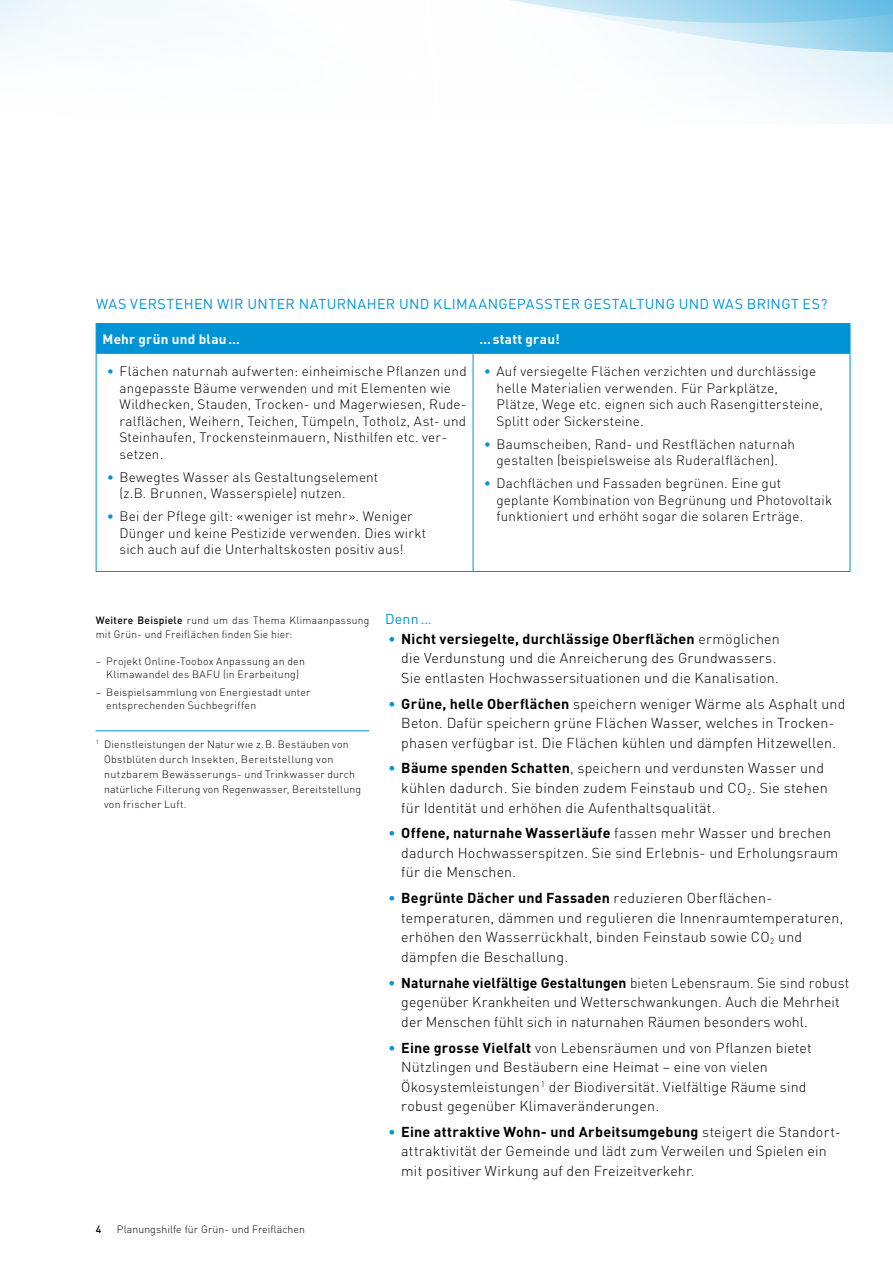
<style>
.page{position:relative;width:893px;height:1263px;background:#fff}
.page>*{position:absolute;margin:0;border:0;box-sizing:border-box;transform-origin:0 0}
.t1{font:300 14.25px/19.5px "DIN Pro";letter-spacing:.01em;color:#000}
.t2{font:14.25px "DIN Pro";letter-spacing:.025em;color:#0093d5}
.t3{font:300 13.5px/16.5px "DIN Pro";letter-spacing:.015em;color:#000}
.t4{font:700 13.5px "DIN Pro";letter-spacing:.02em;color:#fff}
.t5{font:300 10.5px/15px "DIN Pro";letter-spacing:.025em;color:#000}
.t6{font:500 10.5px "DIN Pro";color:#000}
.s1{color:#0093d5}
.s2{font-weight:500}
.s3{font-weight:700;color:#0093d5}
.s4{font-weight:700}
</style>
<div class="page">
<svg style="left:0;top:0;width:893px;height:124px"></svg>
<hr style="left:96px;top:323px;width:377px;height:1px;background:#0093d5">
<hr style="left:473px;top:323px;width:377px;height:1px;background:#0093d5">
<div style="left:96px;top:324px;width:754px;height:29px;background:#0093d5"></div>
<hr style="left:96px;top:353px;width:377px;height:1px;background:#0093d5">
<hr style="left:96px;top:354px;width:1px;height:217px;background:#0093d5">
<hr style="left:473px;top:353px;width:377px;height:1px;background:#0093d5">
<hr style="left:473px;top:354px;width:1px;height:217px;background:#0093d5">
<hr style="left:849px;top:354px;width:1px;height:217px;background:#0093d5">
<hr style="left:96px;top:571px;width:377px;height:1px;background:#0093d5">
<hr style="left:473px;top:571px;width:377px;height:1px;background:#0093d5">
<hr style="left:96px;top:730px;width:273px;height:1px;background:#0093d5">
<p class="t2" style="left:96px;top:294px;width:733px">WAS VERSTEHEN WIR UNTER NATURNAHER UND KLIMAANGEPASSTER GESTALTUNG UND WAS BRINGT ES?</p>
<p class="t4" style="left:102px;top:329px;width:139px">Mehr grün und blau…</p>
<p class="t4" style="left:479px;top:329px;width:82px">…statt grau!</p>
<p class="t3" style="left:120px;top:363px;width:349px;text-indent:-13px"><span class="s1">•</span> Flächen naturnah aufwerten: einheimische Pflanzen und angepasste Bäume verwenden und mit Elementen wie Wildhecken, Stauden, Trocken- und Magerwiesen, Rude&shy;ralflächen, Weihern, Teichen, Tümpeln, Totholz, Ast- und Steinhaufen, Trockensteinmauern, Nisthilfen etc. ver&shy;setzen.</p>
<p class="t3" style="left:120px;top:468px;width:260px;text-indent:-13px"><span class="s1">•</span> Bewegtes Wasser als Gestaltungselement (z.B. Brunnen, Wasserspiele) nutzen.</p>
<p class="t3" style="left:120px;top:507px;width:308px;text-indent:-13px"><span class="s1">•</span> Bei der Pflege gilt: «weniger ist mehr». Weniger<br>Dünger und keine Pestizide verwenden. Dies wirkt sich auch auf die Unterhaltskosten positiv aus!</p>
<p class="t3" style="left:496px;top:363px;width:328px;text-indent:-13px"><span class="s1">•</span> Auf versiegelte Flächen verzichten und durchlässige helle Materialien verwenden. Für Parkplätze, Plätze, Wege etc. eignen sich auch Rasengittersteine, Splitt oder Sickersteine.</p>
<p class="t3" style="left:484px;top:435px;width:313px;text-align:center"><span class="s1">•</span> Baumscheiben, Rand- und Restflächen naturnah gestalten (beispielsweise als Ruderalflächen).</p>
<p class="t3" style="left:496px;top:474px;width:337px;text-indent:-13px"><span class="s1">•</span> Dachflächen und Fassaden begrünen. Eine gut geplante Kombination von Begrünung und Photovoltaik funktioniert und erhöht sogar die solaren Erträge.</p>
<p class="t5" style="left:96px;top:613px;width:275px;line-height:13.5px"><span class="s2">Weitere Beispiele</span> rund um das Thema Klimaanpassung mit Grün- und Freiflächen finden Sie hier:</p>
<p class="t5" style="left:96px;top:654px;width:211px;line-height:13.5px;text-align:center">– Projekt Online-Toobox Anpassung an den<br>Klimawandel des BAFU (in Erarbeitung)</p>
<p class="t5" style="left:106px;top:685px;width:206px;line-height:13.5px;text-indent:-11px">– Beispielsammlung von Energiestadt unter entsprechenden Suchbegriffen</p>
<p class="t5" style="left:104px;top:736px;width:258px;text-indent:-9px"><sup>1</sup> Dienstleistungen der Natur wie z.B. Bestäuben von Obstblüten durch Insekten, Bereitstellung von nutzbarem Bewässerungs- und Trinkwasser durch natürliche Filterung von Regenwasser, Bereitstellung von frischer Luft.</p>
<p class="t2" style="left:385px;top:609px;width:48px">Denn…</p>
<p class="t1" style="left:401px;top:628px;width:380px;text-indent:-13px"><span class="s3">•</span> <span class="s4">Nicht versiegelte, durchlässige Oberflächen</span> ermöglichen die Verdunstung und die Anreicherung des Grundwassers.<br>Sie entlasten Hochwassersituationen und die Kanalisation.</p>
<p class="t1" style="left:389px;top:693px;width:458px;text-align:center"><span class="s3">•</span> <span class="s4">Grüne, helle Oberflächen</span> speichern weniger Wärme als Asphalt und<br>Beton. Dafür speichern grüne Flächen Wasser, welches in Trocken&shy;phasen verfügbar ist. Die Flächen kühlen und dämpfen Hitzewellen.</p>
<p class="t1" style="left:401px;top:758px;width:428px;text-indent:-13px"><span class="s3">•</span> <span class="s4">Bäume spenden Schatten</span>, speichern und verdunsten Wasser und kühlen dadurch. Sie binden zudem Feinstaub und CO<sub>2</sub>. Sie stehen für Identität und erhöhen die Aufenthaltsqualität.</p>
<p class="t1" style="left:401px;top:823px;width:438px;text-indent:-13px"><span class="s3">•</span> <span class="s4">Offene, naturnahe Wasserläufe</span> fassen mehr Wasser und brechen dadurch Hochwasserspitzen. Sie sind Erlebnis- und Erholungsraum für die Menschen.</p>
<p class="t1" style="left:401px;top:888px;width:443px;text-indent:-13px"><span class="s3">•</span> <span class="s4">Begrünte Dächer und Fassaden</span> reduzieren Oberflächen&shy;temperaturen, dämmen und regulieren die Innenraumtemperaturen, erhöhen den Wasserrückhalt, binden Feinstaub sowie CO<sub>2</sub> und dämpfen die Beschallung.</p>
<p class="t1" style="left:401px;top:972px;width:449px;text-indent:-13px"><span class="s3">•</span> <span class="s4">Naturnahe vielfältige Gestaltungen</span> bieten Lebensraum. Sie sind robust gegenüber Krankheiten und Wetterschwankungen. Auch die Mehrheit der Menschen fühlt sich in naturnahen Räumen besonders wohl.</p>
<p class="t1" style="left:401px;top:1037px;width:412px;text-indent:-13px"><span class="s3">•</span> <span class="s4">Eine grosse Vielfalt</span> von Lebensräumen und von Pflanzen bietet Nützlingen und Bestäubern eine Heimat – eine von vielen Ökosystemleistungen<sup>1</sup> der Biodiversität. Vielfältige Räume sind robust gegenüber Klimaveränderungen.</p>
<p class="t1" style="left:401px;top:1121px;width:441px;text-indent:-13px"><span class="s3">•</span> <span class="s4">Eine attraktive Wohn- und Arbeitsumgebung</span> steigert die Standort&shy;attraktivität der Gemeinde und lädt zum Verweilen und Spielen ein mit positiver Wirkung auf den Freizeitverkehr.</p>
<p class="t6" style="left:96px;top:1222px;width:7px">4</p>
<p class="t5" style="left:117px;top:1221px;width:190px">Planungshilfe für Grün- und Freiflächen</p>
</div>
